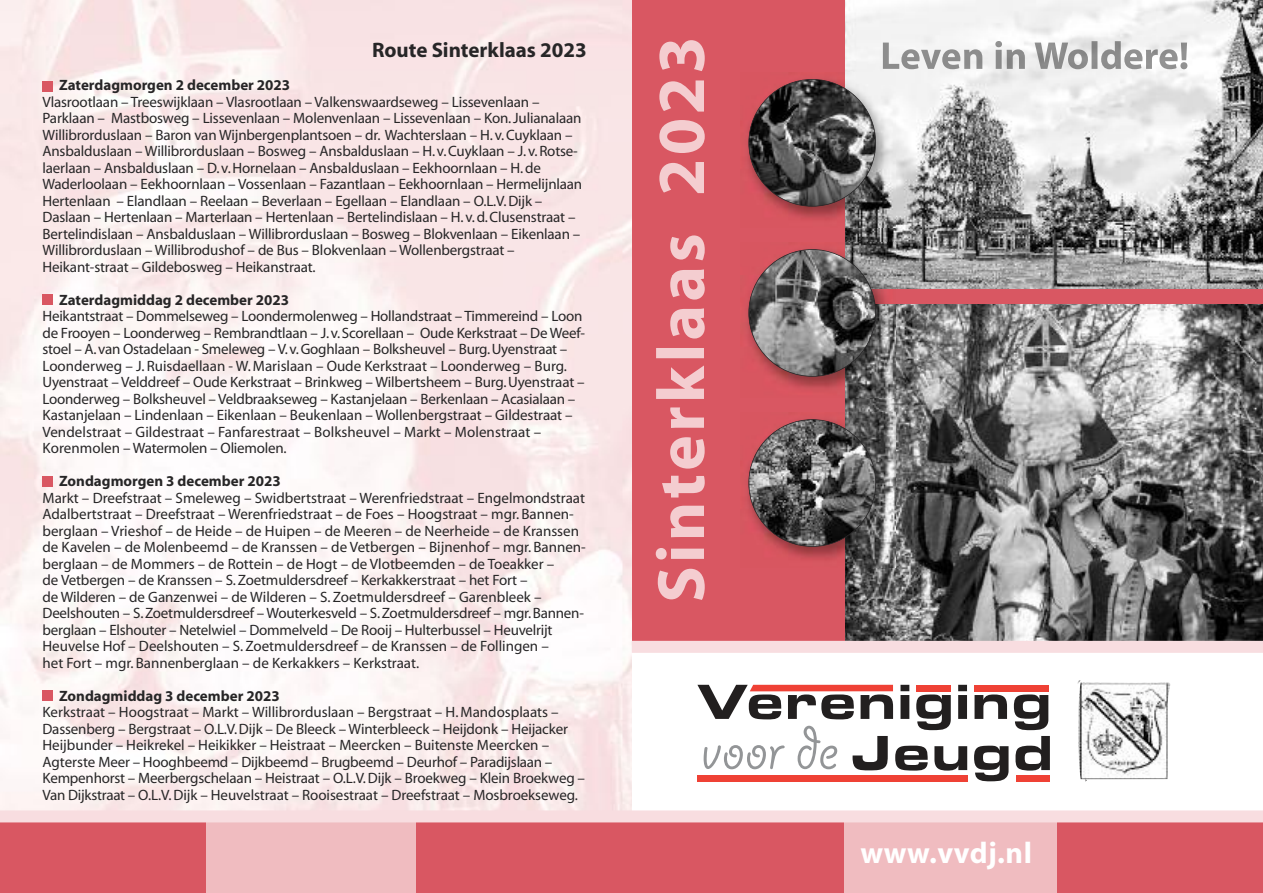
<style>
.page{position:relative;width:1263px;height:893px;background:#fff}
.page>*{position:absolute;margin:0;border:0;box-sizing:border-box;transform-origin:0 0}
.t1{font:67.65px "Giddyup";color:#939597}
.t2{font:700 30px "Myriad";letter-spacing:.02em;color:#fff}
.t3{font:700 21px "Myriad";color:#272627}
.t4{font:15px/16.5px "Myriad";letter-spacing:-.01em;color:#272627}
.t5{font:700 15px "Myriad";color:#272627}
</style>
<div class="page">
<img style="left:0;top:0;width:632px;height:810px">
<div style="left:0;top:821px;width:206px;height:72px;background:#d95762"></div>
<div style="left:206px;top:821px;width:210px;height:72px;background:#f0bcc0"></div>
<div style="left:416px;top:821px;width:220px;height:72px;background:#d95762"></div>
<img style="left:844px;top:303px;width:419px;height:338px">
<img style="left:844px;top:0;width:419px;height:289px">
<div style="left:632px;top:0;width:212px;height:319px;background:#d95762"></div>
<div style="left:632px;top:275px;width:212px;height:367px;background:#d95762"></div>
<div style="left:632px;top:821px;width:212px;height:72px;background:#d95762"></div>
<div style="left:844px;top:821px;width:213px;height:72px;background:#f0bcc0"></div>
<div style="left:1057px;top:821px;width:206px;height:72px;background:#d95762"></div>
<img style="left:883px;top:41px;width:142px;height:28px">
<img style="left:1034px;top:41px;width:153px;height:28px">
<svg style="left:659px;top:80px;width:46px;height:195px"></svg>
<svg style="left:656px;top:275px;width:49px;height:325px"></svg>
<div style="left:0;top:810px;width:1263px;height:12px;background:#f8dde0"></div>
<div style="left:632px;top:641px;width:631px;height:12px;background:#f8dde0"></div>
<img style="left:747px;top:413px;width:148px;height:154px">
<img style="left:749px;top:420px;width:127px;height:126px;border-radius:50%">
<img style="left:747px;top:72px;width:148px;height:155px">
<img style="left:749px;top:79px;width:127px;height:127px;border-radius:50%">
<svg style="left:900px;top:685px;width:9px;height:34px"></svg>
<svg style="left:916px;top:694px;width:35px;height:36px"></svg>
<svg style="left:958px;top:685px;width:9px;height:34px"></svg>
<svg style="left:974px;top:694px;width:33px;height:25px"></svg>
<svg style="left:1014px;top:694px;width:34px;height:36px"></svg>
<svg style="left:852px;top:736px;width:36px;height:34px"></svg>
<svg style="left:895px;top:746px;width:33px;height:25px"></svg>
<svg style="left:934px;top:746px;width:33px;height:25px"></svg>
<svg style="left:974px;top:746px;width:34px;height:35px"></svg>
<svg style="left:1015px;top:736px;width:35px;height:35px"></svg>
<svg style="left:697px;top:685px;width:196px;height:34px"></svg>
<div style="left:974px;top:685px;width:75px;height:6px;background:#ef4135"></div>
<div style="left:916px;top:685px;width:35px;height:6px;background:#ef4135"></div>
<div style="left:697px;top:775px;width:270px;height:7px;background:#ef4135"></div>
<div style="left:1016px;top:775px;width:34px;height:7px;background:#ef4135"></div>
<img style="left:1077px;top:680px;width:93px;height:99px">
<div style="left:844px;top:289px;width:419px;height:14px;background:#d95762"></div>
<img style="left:745px;top:243px;width:150px;height:154px">
<img style="left:749px;top:250px;width:127px;height:126px;border-radius:50%">
<div style="left:43px;top:81px;width:10px;height:10px;background:#d95762"></div>
<div style="left:43px;top:476px;width:10px;height:11px;background:#d95762"></div>
<div style="left:43px;top:295px;width:10px;height:10px;background:#d95762"></div>
<div style="left:43px;top:690px;width:10px;height:11px;background:#d95762"></div>
<h3 class="t3" style="left:372px;top:42px;width:216px">Route Sinterklaas 2023</h3>
<p class="t5" style="left:59px;top:80px;width:233px">Zaterdagmorgen 2 december 2023</p>
<p class="t4" style="left:43px;top:95px;width:541px">Vlasrootlaan – Treeswijklaan – Vlasrootlaan – Valkenswaardseweg – Lissevenlaan – Parklaan – Mastbosweg – Lissevenlaan – Molenvenlaan – Lissevenlaan – Kon. Julianalaan Willibrorduslaan – Baron van Wijnbergenplantsoen – dr. Wachterslaan – H. v. Cuyklaan – Ansbalduslaan – Willibrorduslaan – Bosweg – Ansbalduslaan – H. v. Cuyklaan – J. v. Rotse&shy;laerlaan – Ansbalduslaan – D. v. Hornelaan – Ansbalduslaan – Eekhoornlaan – H. de Waderloolaan – Eekhoornlaan – Vossenlaan – Fazantlaan – Eekhoornlaan – Hermelijnlaan Hertenlaan – Elandlaan – Reelaan – Beverlaan – Egellaan – Elandlaan – O.L.V. Dijk – Daslaan – Hertenlaan – Marterlaan – Hertenlaan – Bertelindislaan – H. v. d. Clusenstraat – Bertelindislaan – Ansbalduslaan – Willibrorduslaan – Bosweg – Blokvenlaan – Eikenlaan – Willibrorduslaan – Willibrodushof – de Bus – Blokvenlaan – Wollenbergstraat – Heikant-straat – Gildebosweg – Heikanstraat.</p>
<p class="t5" style="left:59px;top:294px;width:232px">Zaterdagmiddag 2 december 2023</p>
<p class="t4" style="left:43px;top:309px;width:544px">Heikantstraat – Dommelseweg – Loondermolenweg – Hollandstraat – Timmereind – Loon de Frooyen – Loonderweg – Rembrandtlaan – J. v. Scorellaan – Oude Kerkstraat – De Weef&shy;stoel – A. van Ostadelaan - Smeleweg – V. v. Goghlaan – Bolksheuvel – Burg. Uyenstraat – Loonderweg – J. Ruisdaellaan - W. Marislaan – Oude Kerkstraat – Loonderweg – Burg.<br>Uyenstraat – Velddreef – Oude Kerkstraat – Brinkweg – Wilbertsheem – Burg. Uyenstraat – Loonderweg – Bolksheuvel – Veldbraakseweg – Kastanjelaan – Berkenlaan – Acasialaan – Kastanjelaan – Lindenlaan – Eikenlaan – Beukenlaan – Wollenbergstraat – Gildestraat – Vendelstraat – Gildestraat – Fanfarestraat – Bolksheuvel – Markt – Molenstraat – Korenmolen – Watermolen – Oliemolen.</p>
<p class="t5" style="left:59px;top:476px;width:223px">Zondagmorgen 3 december 2023</p>
<p class="t4" style="left:43px;top:491px;width:545px">Markt – Dreefstraat – Smeleweg – Swidbertstraat – Werenfriedstraat – Engelmondstraat Adalbertstraat – Dreefstraat – Werenfriedstraat – de Foes – Hoogstraat – mgr. Bannen&shy;berglaan – Vrieshof – de Heide – de Huipen – de Meeren – de Neerheide – de Kranssen de Kavelen – de Molenbeemd – de Kranssen – de Vetbergen – Bijnenhof – mgr. Bannen&shy;berglaan – de Mommers – de Rottein – de Hogt – de Vlotbeemden – de Toeakker –<br>de Vetbergen – de Kranssen – S. Zoetmuldersdreef – Kerkakkerstraat – het Fort –<br>de Wilderen – de Ganzenwei – de Wilderen – S. Zoetmuldersdreef – Garenbleek – Deelshouten – S. Zoetmuldersdreef – Wouterkesveld – S. Zoetmuldersdreef – mgr. Bannen&shy;berglaan – Elshouter – Netelwiel – Dommelveld – De Rooij – Hulterbussel – Heuvelrijt Heuvelse Hof – Deelshouten – S. Zoetmuldersdreef – de Kranssen – de Follingen –<br>het Fort – mgr. Bannenberglaan – de Kerkakkers – Kerkstraat.</p>
<p class="t5" style="left:59px;top:690px;width:222px">Zondagmiddag 3 december 2023</p>
<p class="t4" style="left:42px;top:705px;width:544px">Kerkstraat – Hoogstraat – Markt – Willibrorduslaan – Bergstraat – H. Mandosplaats – Dassenberg – Bergstraat – O.L.V. Dijk – De Bleeck – Winterbleeck – Heijdonk – Heijacker Heijbunder – Heikrekel – Heikikker – Heistraat – Meercken – Buitenste Meercken – Agterste Meer – Hooghbeemd – Dijkbeemd – Brugbeemd – Deurhof – Paradijslaan – Kempenhorst – Meerbergschelaan – Heistraat – O.L.V. Dijk – Broekweg – Klein Broekweg – Van Dijkstraat – O.L.V. Dijk – Heuvelstraat – Rooisestraat – Dreefstraat – Mosbroekseweg.</p>
<h1 class="t1" style="left:701px;top:706px;width:139px">voor de</h1>
<h2 class="t2" style="left:860px;top:842px;width:173px">www.vvdj.nl</h2>
</div>
